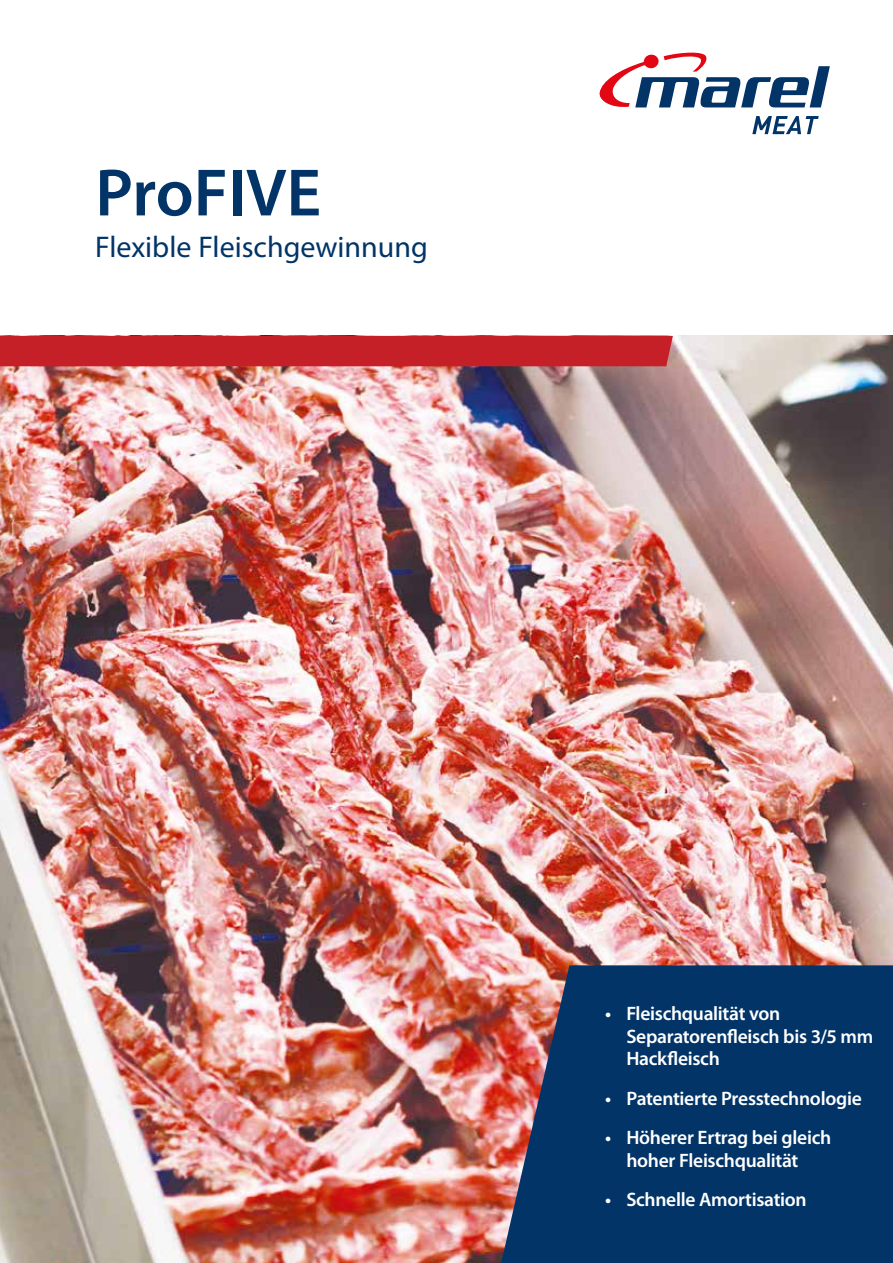
<style>
.page{position:relative;width:893px;height:1263px;background:#fff}
.page>*{position:absolute;margin:0;border:0;box-sizing:border-box;transform-origin:0 0}
.t1{font:600 67.5px "Myriad Pro";color:#023467}
.t2{font:30px "Myriad Pro";color:#023467}
.t3{font:600 19.5px/22.5px "Myriad Pro";letter-spacing:-.015em;color:#fff}
</style>
<div class="page">
<img style="left:0;top:336px;width:893px;height:927px">
<svg style="left:599px;top:52px;width:231px;height:56px"></svg>
<svg style="left:752px;top:116px;width:67px;height:18px"></svg>
<div style="left:0;top:336px;width:673px;height:30px;background:#c51f27"></div>
<svg style="left:501px;top:965px;width:392px;height:298px;background:#153a68"></svg>
<h1 class="t1" style="left:95px;top:150px;width:227px">ProFIVE</h1>
<h2 class="t2" style="left:95px;top:229px;width:334px">Flexible Fleischgewinnung</h2>
<p class="t3" style="left:626px;top:1002px;width:248px;text-indent:-21px">• Fleischqualität von<br>Separatorenfleisch bis 3/5 mm<br>Hackfleisch</p>
<p class="t3" style="left:605px;top:1086px;width:258px">• Patentierte Presstechnologie</p>
<p class="t3" style="left:605px;top:1126px;width:228px;text-align:center">• Höherer Ertrag bei gleich hoher Fleischqualität</p>
<p class="t3" style="left:605px;top:1188px;width:203px">• Schnelle Amortisation</p>
</div>
